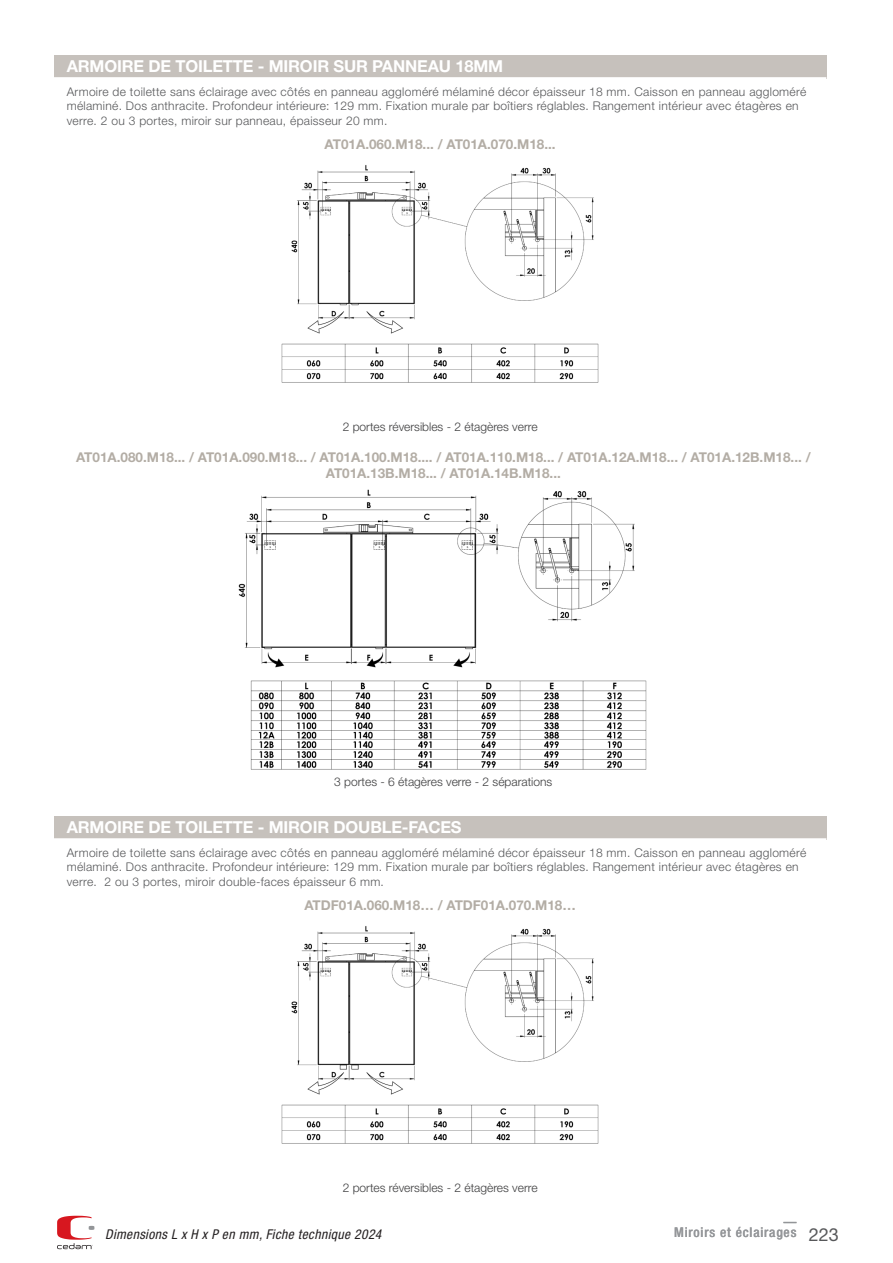
<style>
.page{position:relative;width:893px;height:1263px;background:#fff}
.page>*{position:absolute;margin:0;border:0;box-sizing:border-box;transform-origin:0 0}
.titre_tableau{font:700 16.5px "Helvetica Neue LT Std";letter-spacing:-.01em;color:#fff}
.ref{font:700 13.5px/16.2px "Helvetica Neue LT Std";color:#b3ada5;text-align:center}
.t1{font:italic condensed 13.5px "Helvetica Neue LT Std";letter-spacing:.03em;color:#231f20}
.titre_collection{font:500 condensed 13.5px "Helvetica Neue LT Std";letter-spacing:.06em;color:#95979a}
.intro_tab{font:300 12px/14.4px "Helvetica Neue LT Std";letter-spacing:.025em;color:#57585a}
.infos_complémentaires_centré{font:300 12px "Helvetica Neue LT Std";color:#3e3e3f}
.s1{font-weight:400;font-stretch:normal;font-size:18px;color:#57585a}
</style>
<div class="page">
<svg style="left:57px;top:1216px;width:37px;height:33px"></svg>
<svg style="left:783px;top:1222px;width:13px;height:1px"></svg>
<div style="left:54px;top:55px;width:772px;height:24px;background:#c6c1bc"></div>
<hr style="left:54px;top:77px;width:772px;height:3px;background:#fff">
<img style="left:281px;top:165px;width:318px;height:218px">
<img style="left:238px;top:489px;width:409px;height:280px">
<div style="left:54px;top:816px;width:772px;height:24px;background:#c6c1bc"></div>
<hr style="left:54px;top:838px;width:772px;height:3px;background:#fff">
<img style="left:281px;top:926px;width:318px;height:218px">
<p class="titre_tableau" style="left:67px;top:56px;width:438px">ARMOIRE DE TOILETTE - MIROIR SUR PANNEAU 18MM</p>
<p class="intro_tab" style="left:67px;top:84px;width:741px">Armoire de toilette sans éclairage avec côtés en panneau aggloméré mélaminé décor épaisseur 18 mm. Caisson en panneau aggloméré mélaminé. Dos anthracite. Profondeur intérieure: 129 mm. Fixation murale par boîtiers réglables. Rangement intérieur avec étagères en verre. 2 ou 3 portes, miroir sur panneau, épaisseur 20 mm.</p>
<p class="ref" style="left:325px;top:135px;width:233px">AT01A.060.M18... / AT01A.070.M18...</p>
<p class="infos_complémentaires_centré" style="left:343px;top:419px;width:196px">2 portes réversibles - 2 étagères verre</p>
<p class="ref" style="left:76px;top:449px;width:736px">AT01A.080.M18... / AT01A.090.M18... / AT01A.100.M18.... / AT01A.110.M18... / AT01A.12A.M18... / AT01A.12B.M18... /<br>AT01A.13B.M18... / AT01A.14B.M18...</p>
<p class="infos_complémentaires_centré" style="left:334px;top:774px;width:220px">3 portes - 6 étagères verre - 2 séparations</p>
<p class="titre_tableau" style="left:67px;top:817px;width:396px">ARMOIRE DE TOILETTE - MIROIR DOUBLE-FACES</p>
<p class="intro_tab" style="left:67px;top:845px;width:741px">Armoire de toilette sans éclairage avec côtés en panneau aggloméré mélaminé décor épaisseur 18 mm. Caisson en panneau aggloméré mélaminé. Dos anthracite. Profondeur intérieure: 129 mm. Fixation murale par boîtiers réglables. Rangement intérieur avec étagères en verre. 2 ou 3 portes, miroir double-faces épaisseur 6 mm.</p>
<p class="ref" style="left:304px;top:896px;width:273px">ATDF01A.060.M18… / ATDF01A.070.M18…</p>
<p class="infos_complémentaires_centré" style="left:343px;top:1180px;width:196px">2 portes réversibles - 2 étagères verre</p>
<p class="t1" style="left:105px;top:1227px;width:278px">Dimensions L x H x P en mm, Fiche technique 2024</p>
<p class="titre_collection" style="left:674px;top:1224px;width:166px">Miroirs et éclairages <span class="s1">223</span></p>
</div>
